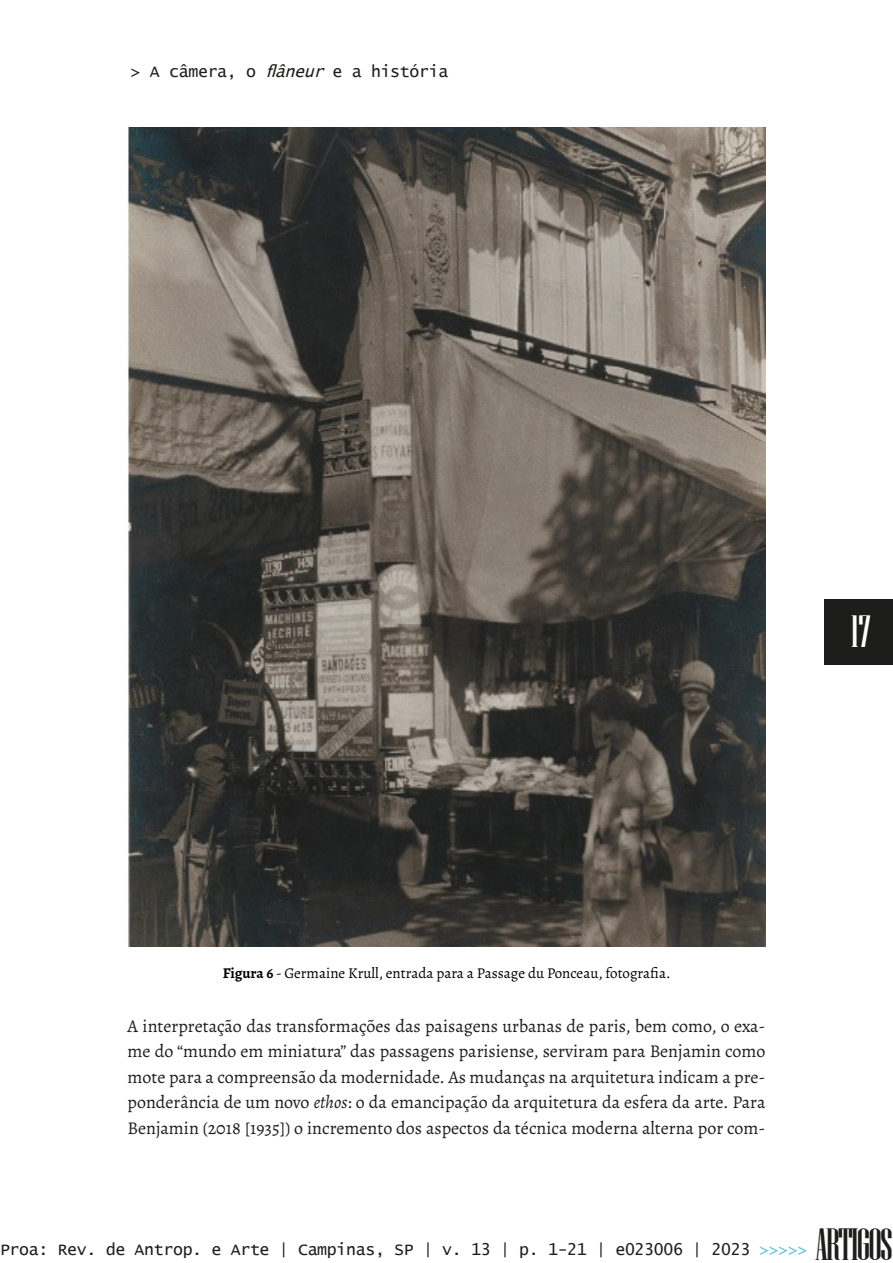
<style>
.page{position:relative;width:893px;height:1263px;background:#fff}
.page>*{position:absolute;margin:0;border:0;box-sizing:border-box;transform-origin:0 0}
.t1{font:45px "Niagara Solid";letter-spacing:-.04em;color:#1d1d1b}
.t2{font:45px "Niagara Solid";color:#fff}
.t3{font:18px/25.5px "Alegreya";color:#1d1d1b;text-align:justify}
.t4{font:16.5px "Lucida Console";letter-spacing:-.02em;color:#1d1d1b}
.t5{font:15px "Alegreya";color:#000}
.s1{font-style:italic}
.s2{font-weight:700}
.s3{color:#5fc2d2}
</style>
<div class="page">
<div style="left:824px;top:598px;width:68px;height:66px;background:#1d1d1b"></div>
<img style="left:128px;top:128px;width:637px;height:818px">
<p class="t4" style="left:131px;top:64px;width:319px">&gt; A câmera, o <span class="s1">flâneur</span> e a história</p>
<h1 class="t2" style="left:851px;top:608px;width:21px">17</h1>
<p class="t5" style="left:223px;top:964px;width:449px"><span class="s2">Figura 6</span> - Germaine Krull, entrada para a Passage du Ponceau, fotografia.</p>
<p class="t3" style="left:128px;top:1013px;width:639px">A interpretação das transformações das paisagens urbanas de paris, bem como, o exa&shy;me do “mundo em miniatura” das passagens parisiense, serviram para Benjamin como mote para a compreensão da modernidade. As mudanças na arquitetura indicam a pre&shy;ponderância de um novo <span class="s1">ethos</span>: o da emancipação da arquitetura da esfera da arte. Para Benjamin (2018 [1935]) o incremento dos aspectos da técnica moderna alterna por com-</p>
<p class="t4" style="left:0;top:1241px;width:809px">Proa: Rev. de Antrop. e Arte | Campinas, SP | v. 13 | p. 1-21 | e023006 | 2023 <span class="s3">&gt;&gt;&gt;&gt;&gt;</span></p>
<h1 class="t1" style="left:815px;top:1220px;width:79px">ARTIGOS</h1>
</div>
